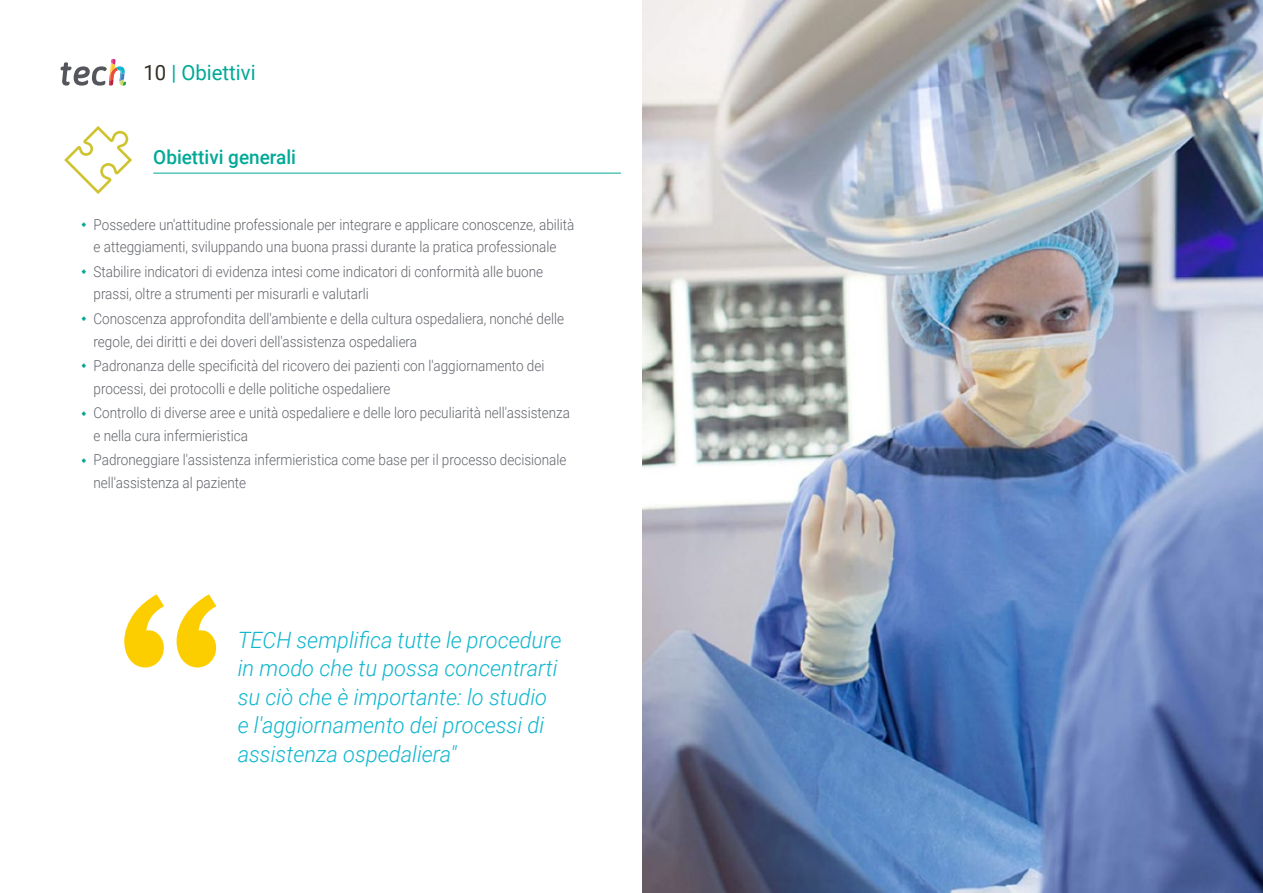
<style>
.page{position:relative;width:1263px;height:893px;background:#fff}
.page>*{position:absolute;margin:0;border:0;box-sizing:border-box;transform-origin:0 0}
.t1{font:italic 300 22.5px/28.5px "Roboto";color:#0fb6cf}
.t2{font:21px "Roboto";color:#00a996}
.t3{font:500 19.5px "Roboto";color:#00a996}
.t4{font:300 15px/22.5px "Roboto";color:#61646a;scale:.9 1}
.s1{color:#312e20}
</style>
<div class="page">
<img style="left:642px;top:0;width:621px;height:893px">
<svg style="left:61px;top:59px;width:65px;height:27px"></svg>
<svg style="left:124px;top:594px;width:92px;height:73px"></svg>
<hr style="left:153px;top:173px;width:468px;height:1px;background:#00a996">
<svg style="left:64px;top:126px;width:68px;height:68px"></svg>
<h2 class="t2" style="left:144px;top:57px;width:114px"><span class="s1">10</span> | Obiettivi</h2>
<h3 class="t3" style="left:153px;top:144px;width:144px">Obiettivi generali</h3>
<p class="t4" style="left:94px;top:213px;width:536px">Possedere un'attitudine professionale per integrare e applicare conoscenze, abilità e atteggiamenti, sviluppando una buona prassi durante la pratica professionale</p>
<p class="t4" style="left:94px;top:260px;width:501px">Stabilire indicatori di evidenza intesi come indicatori di conformità alle buone prassi, oltre a strumenti per misurarli e valutarli</p>
<p class="t4" style="left:94px;top:307px;width:524px">Conoscenza approfondita dell'ambiente e della cultura ospedaliera, nonché delle regole, dei diritti e dei doveri dell'assistenza ospedaliera</p>
<p class="t4" style="left:94px;top:354px;width:502px">Padronanza delle specificità del ricovero dei pazienti con l'aggiornamento dei processi, dei protocolli e delle politiche ospedaliere</p>
<p class="t4" style="left:94px;top:401px;width:531px">Controllo di diverse aree e unità ospedaliere e delle loro peculiarità nell'assistenza e nella cura infermieristica</p>
<p class="t4" style="left:94px;top:448px;width:527px">Padroneggiare l'assistenza infermieristica come base per il processo decisionale nell'assistenza al paziente</p>
<h1 class="t1" style="left:238px;top:625px;width:325px">TECH semplifica tutte le procedure in modo che tu possa concentrarti su ciò che è importante: lo studio e l'aggiornamento dei processi di assistenza ospedaliera"</h1>
</div>
